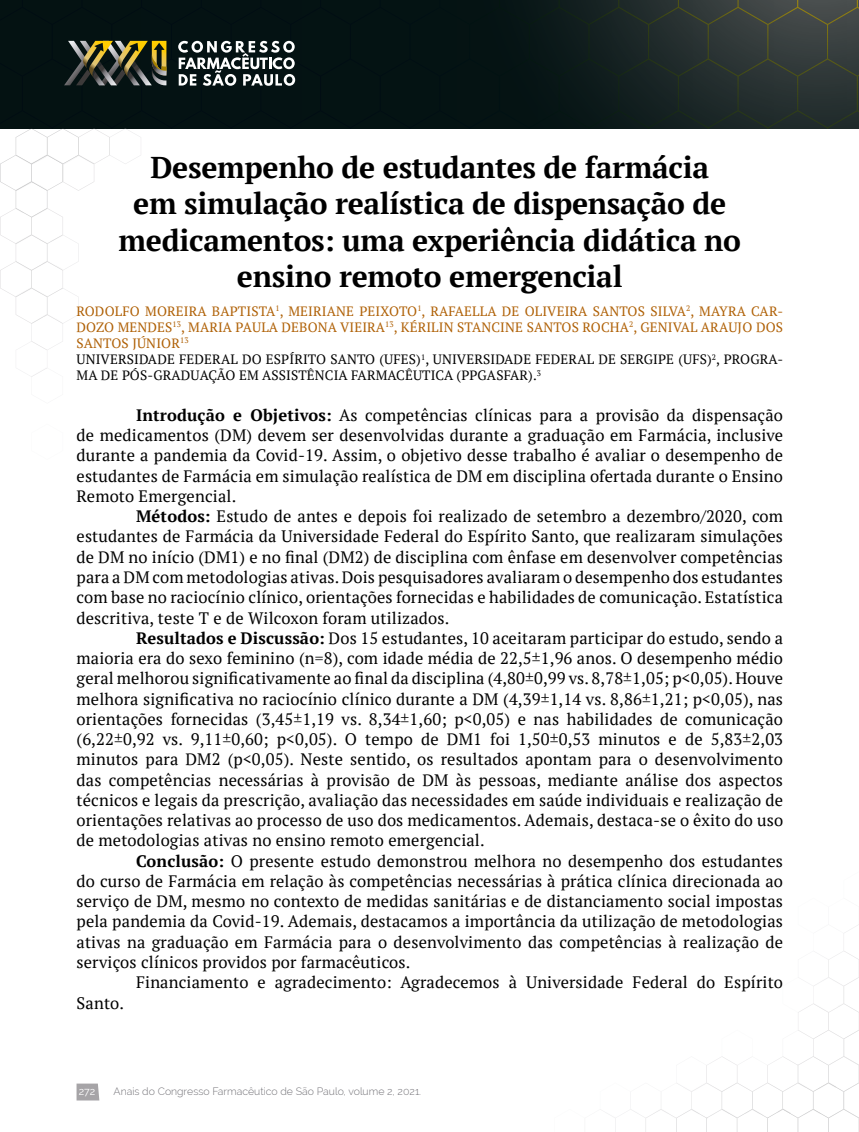
<style>
.page{position:relative;width:859px;height:1132px;background:#fff}
.page>*{position:absolute;margin:0;border:0;box-sizing:border-box;transform-origin:0 0}
.t1{font:700 30px/36px "PT Serif";letter-spacing:-.01em;color:#000;text-align:center}
.t2{font:16.5px/20.2px "PT Serif";letter-spacing:.01em;color:#000;text-align:justify}
.t3{font:13.5px/16.2px "PT Serif";letter-spacing:.01em;color:#af6005}
.t4{font:300 10.5px "Raleway";color:#737277}
.t5{font:10.5px "Raleway";color:#fff}
.s1{color:#000}
.s2{font-weight:700}
</style>
<div class="page">
<svg style="left:0;top:0;width:859px;height:128px;background:#101d1d"></svg>
<svg style="left:77px;top:1083px;width:22px;height:17px"></svg>
<svg style="left:64px;top:41px;width:102px;height:44px;background:#525137"></svg>
<svg style="left:178px;top:41px;width:117px;height:45px"></svg>
<svg style="left:607px;top:924px;width:252px;height:207px"></svg>
<svg style="left:0;top:128px;width:141px;height:249px"></svg>
<h1 class="t1" style="left:119px;top:149px;width:624px">Desempenho de estudantes de farmácia<br>em simulação realística de dispensação de medicamentos: uma experiência didática no ensino remoto emergencial</h1>
<p class="t3" style="left:77px;top:302px;width:708px">RODOLFO MOREIRA BAPTISTA<sup>1</sup>, MEIRIANE PEIXOTO<sup>1</sup>, RAFAELLA DE OLIVEIRA SANTOS SILVA<sup>2</sup>, MAYRA CAR-DOZO MENDES<sup>13</sup>, MARIA PAULA DEBONA VIEIRA<sup>13</sup>, KÉRILIN STANCINE SANTOS ROCHA<sup>2</sup>, GENIVAL ARAUJO DOS SANTOS JÚNIOR<sup>13<br></sup><span class="s1">UNIVERSIDADE FEDERAL DO ESPÍRITO SANTO (UFES)</span><sup>1</sup><span class="s1">, UNIVERSIDADE FEDERAL DE SERGIPE (UFS)</span><sup>2</sup><span class="s1">, PROGRA-MA DE PÓS-GRADUAÇÃO EM ASSISTÊNCIA FARMACÊUTICA (PPGASFAR).</span><sup>3</sup></p>
<p class="t2" style="left:77px;top:404px;width:708px;text-indent:60px"><span class="s2">Introdução e Objetivos:</span> As competências clínicas para a provisão da dispensação de medicamentos (DM) devem ser desenvolvidas durante a graduação em Farmácia, inclusive durante a pandemia da Covid-19. Assim, o objetivo desse trabalho é avaliar o desempenho de estudantes de Farmácia em simulação realística de DM em disciplina ofertada durante o Ensino Remoto Emergencial.</p>
<p class="t2" style="left:77px;top:506px;width:708px;text-indent:60px"><span class="s2">Métodos:</span> Estudo de antes e depois foi realizado de setembro a dezembro/2020, com estudantes de Farmácia da Universidade Federal do Espírito Santo, que realizaram simulações de DM no início (DM1) e no final (DM2) de disciplina com ênfase em desenvolver competências para a DM com metodologias ativas. Dois pesquisadores avaliaram o desempenho dos estudantes com base no raciocínio clínico, orientações fornecidas e habilidades de comunicação. Estatística descritiva, teste T e de Wilcoxon foram utilizados.</p>
<p class="t2" style="left:77px;top:627px;width:708px;text-indent:60px"><span class="s2">Resultados e Discussão:</span> Dos 15 estudantes, 10 aceitaram participar do estudo, sendo a maioria era do sexo feminino (n=8), com idade média de 22,5±1,96 anos. O desempenho médio geral melhorou significativamente ao final da disciplina (4,80±0,99 vs. 8,78±1,05; p&lt;0,05). Houve melhora significativa no raciocínio clínico durante a DM (4,39±1,14 vs. 8,86±1,21; p&lt;0,05), nas orientações fornecidas (3,45±1,19 vs. 8,34±1,60; p&lt;0,05) e nas habilidades de comunicação (6,22±0,92 vs. 9,11±0,60; p&lt;0,05). O tempo de DM1 foi 1,50±0,53 minutos e de 5,83±2,03 minutos para DM2 (p&lt;0,05). Neste sentido, os resultados apontam para o desenvolvimento das competências necessárias à provisão de DM às pessoas, mediante análise dos aspectos técnicos e legais da prescrição, avaliação das necessidades em saúde individuais e realização de orientações relativas ao processo de uso dos medicamentos. Ademais, destaca-se o êxito do uso de metodologias ativas no ensino remoto emergencial.</p>
<p class="t2" style="left:77px;top:850px;width:708px;text-indent:60px"><span class="s2">Conclusão:</span> O presente estudo demonstrou melhora no desempenho dos estudantes do curso de Farmácia em relação às competências necessárias à prática clínica direcionada ao serviço de DM, mesmo no contexto de medidas sanitárias e de distanciamento social impostas pela pandemia da Covid-19. Ademais, destacamos a importância da utilização de metodologias ativas na graduação em Farmácia para o desenvolvimento das competências à realização de serviços clínicos providos por farmacêuticos.</p>
<p class="t2" style="left:136px;top:971px;width:648px">Financiamento e agradecimento: Agradecemos à Universidade Federal do Espírito</p>
<p class="t2" style="left:77px;top:992px;width:49px">Santo.</p>
<p class="t5" style="left:79px;top:1085px;width:18px">272</p>
<p class="t4" style="left:114px;top:1085px;width:309px">Anais do Congresso Farmacêutico de São Paulo, volume 2, 2021.</p>
</div>
